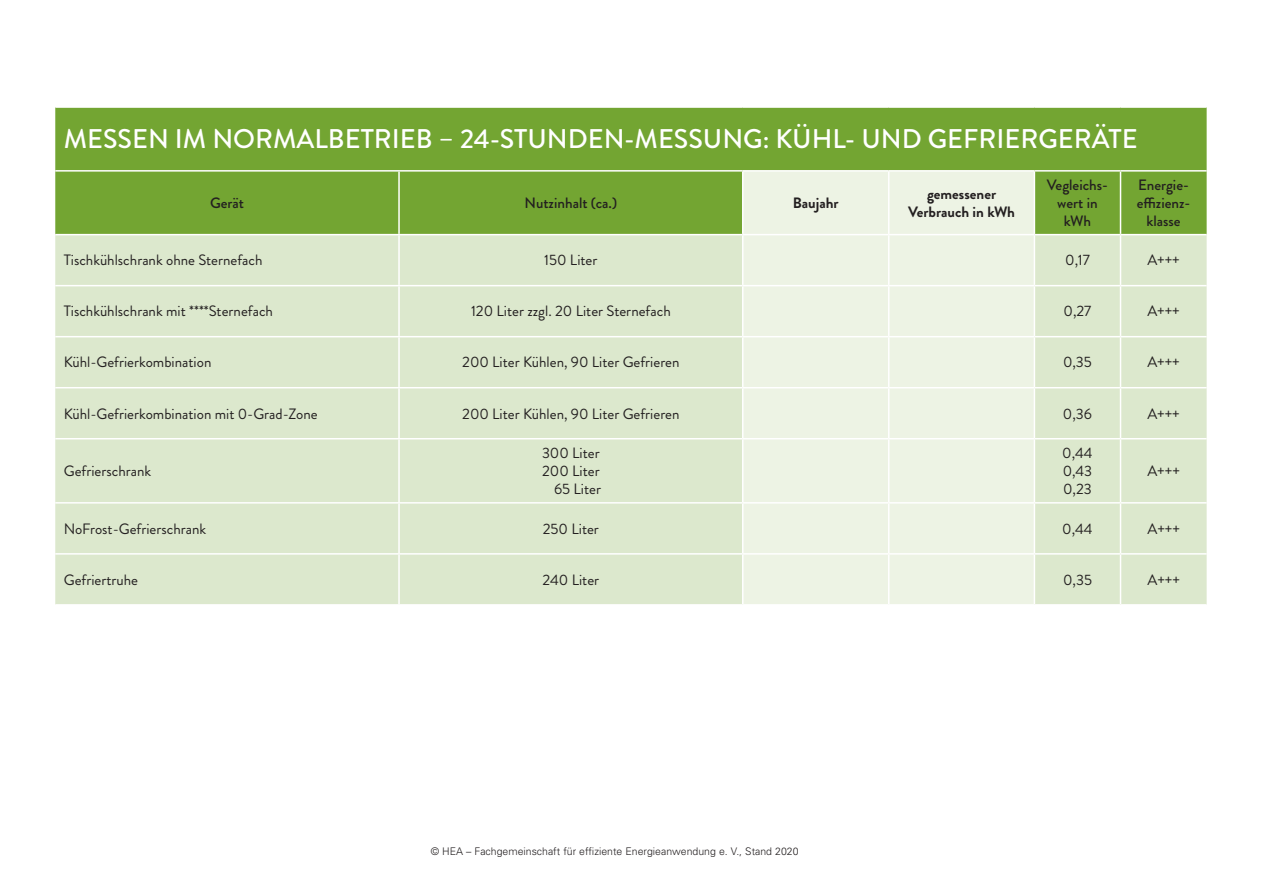
<style>
.page{position:relative;width:1263px;height:893px;background:#fff}
.page>*{position:absolute;margin:0;border:0;box-sizing:border-box;transform-origin:0 0}
.t1{font:500 27px "Brandon Grotesque";color:#fff}
.t2{font:15px/18px "Brandon Grotesque";color:#231f20;text-align:right}
.t3{font:500 15px/18px "Brandon Grotesque";color:#231f20;text-align:center}
.t4{font:700 15px/18px "Brandon Grotesque";color:#231f20;text-align:center}
.t5{font:300 10.5px "Univers";color:#231f20}
</style>
<div class="page">
<div style="left:55px;top:108px;width:1151px;height:126px;background:#73a532"></div>
<div style="left:743px;top:172px;width:291px;height:62px;background:#edf3e4"></div>
<svg style="left:55px;top:235px;width:1151px;height:369px;background:#e0ead3"></svg>
<hr style="left:55px;top:170px;width:344px;height:2px;background:#fff">
<hr style="left:399px;top:170px;width:344px;height:2px;background:#fff">
<hr style="left:398px;top:172px;width:2px;height:62px;background:#fff">
<hr style="left:743px;top:170px;width:146px;height:2px;background:#fff">
<hr style="left:742px;top:172px;width:1px;height:62px;background:#fff">
<hr style="left:889px;top:170px;width:145px;height:2px;background:#fff">
<hr style="left:888px;top:172px;width:1px;height:62px;background:#fff">
<hr style="left:1034px;top:170px;width:86px;height:2px;background:#fff">
<hr style="left:1034px;top:172px;width:1px;height:62px;background:#fff">
<hr style="left:1120px;top:170px;width:86px;height:2px;background:#fff">
<hr style="left:1120px;top:172px;width:1px;height:62px;background:#fff">
<hr style="left:398px;top:235px;width:2px;height:50px;background:#fff">
<hr style="left:742px;top:235px;width:1px;height:50px;background:#fff">
<hr style="left:888px;top:235px;width:1px;height:50px;background:#fff">
<hr style="left:1034px;top:235px;width:1px;height:50px;background:#fff">
<hr style="left:1120px;top:235px;width:1px;height:50px;background:#fff">
<hr style="left:55px;top:285px;width:344px;height:1px;background:#fff">
<hr style="left:399px;top:285px;width:344px;height:1px;background:#fff">
<hr style="left:398px;top:286px;width:2px;height:50px;background:#fff">
<hr style="left:743px;top:285px;width:146px;height:1px;background:#fff">
<hr style="left:742px;top:286px;width:1px;height:50px;background:#fff">
<hr style="left:889px;top:285px;width:145px;height:1px;background:#fff">
<hr style="left:888px;top:286px;width:1px;height:50px;background:#fff">
<hr style="left:1034px;top:285px;width:86px;height:1px;background:#fff">
<hr style="left:1034px;top:286px;width:1px;height:50px;background:#fff">
<hr style="left:1120px;top:285px;width:86px;height:1px;background:#fff">
<hr style="left:1120px;top:286px;width:1px;height:50px;background:#fff">
<hr style="left:55px;top:336px;width:344px;height:1px;background:#fff">
<hr style="left:399px;top:336px;width:344px;height:1px;background:#fff">
<hr style="left:398px;top:337px;width:2px;height:50px;background:#fff">
<hr style="left:743px;top:336px;width:146px;height:1px;background:#fff">
<hr style="left:742px;top:337px;width:1px;height:50px;background:#fff">
<hr style="left:889px;top:336px;width:145px;height:1px;background:#fff">
<hr style="left:888px;top:337px;width:1px;height:50px;background:#fff">
<hr style="left:1034px;top:336px;width:86px;height:1px;background:#fff">
<hr style="left:1034px;top:337px;width:1px;height:50px;background:#fff">
<hr style="left:1120px;top:336px;width:86px;height:1px;background:#fff">
<hr style="left:1120px;top:337px;width:1px;height:50px;background:#fff">
<hr style="left:55px;top:387px;width:344px;height:1px;background:#fff">
<hr style="left:399px;top:387px;width:344px;height:1px;background:#fff">
<hr style="left:398px;top:388px;width:2px;height:50px;background:#fff">
<hr style="left:743px;top:387px;width:146px;height:1px;background:#fff">
<hr style="left:742px;top:388px;width:1px;height:50px;background:#fff">
<hr style="left:889px;top:387px;width:145px;height:1px;background:#fff">
<hr style="left:888px;top:388px;width:1px;height:50px;background:#fff">
<hr style="left:1034px;top:387px;width:86px;height:1px;background:#fff">
<hr style="left:1034px;top:388px;width:1px;height:50px;background:#fff">
<hr style="left:1120px;top:387px;width:86px;height:1px;background:#fff">
<hr style="left:1120px;top:388px;width:1px;height:50px;background:#fff">
<hr style="left:55px;top:438px;width:344px;height:1px;background:#fff">
<hr style="left:399px;top:438px;width:344px;height:1px;background:#fff">
<hr style="left:398px;top:439px;width:2px;height:63px;background:#fff">
<hr style="left:743px;top:438px;width:146px;height:1px;background:#fff">
<hr style="left:742px;top:439px;width:1px;height:63px;background:#fff">
<hr style="left:889px;top:438px;width:145px;height:1px;background:#fff">
<hr style="left:888px;top:439px;width:1px;height:63px;background:#fff">
<hr style="left:1034px;top:438px;width:86px;height:1px;background:#fff">
<hr style="left:1034px;top:439px;width:1px;height:63px;background:#fff">
<hr style="left:1120px;top:438px;width:86px;height:1px;background:#fff">
<hr style="left:1120px;top:439px;width:1px;height:63px;background:#fff">
<hr style="left:55px;top:502px;width:344px;height:2px;background:#fff">
<hr style="left:399px;top:502px;width:344px;height:2px;background:#fff">
<hr style="left:398px;top:504px;width:2px;height:49px;background:#fff">
<hr style="left:743px;top:502px;width:146px;height:2px;background:#fff">
<hr style="left:742px;top:504px;width:1px;height:49px;background:#fff">
<hr style="left:889px;top:502px;width:145px;height:2px;background:#fff">
<hr style="left:888px;top:504px;width:1px;height:49px;background:#fff">
<hr style="left:1034px;top:502px;width:86px;height:2px;background:#fff">
<hr style="left:1034px;top:504px;width:1px;height:49px;background:#fff">
<hr style="left:1120px;top:502px;width:86px;height:2px;background:#fff">
<hr style="left:1120px;top:504px;width:1px;height:49px;background:#fff">
<hr style="left:55px;top:553px;width:344px;height:2px;background:#fff">
<hr style="left:399px;top:553px;width:344px;height:2px;background:#fff">
<hr style="left:398px;top:555px;width:2px;height:49px;background:#fff">
<hr style="left:743px;top:553px;width:146px;height:2px;background:#fff">
<hr style="left:742px;top:555px;width:1px;height:49px;background:#fff">
<hr style="left:889px;top:553px;width:145px;height:2px;background:#fff">
<hr style="left:888px;top:555px;width:1px;height:49px;background:#fff">
<hr style="left:1034px;top:553px;width:86px;height:2px;background:#fff">
<hr style="left:1034px;top:555px;width:1px;height:49px;background:#fff">
<hr style="left:1120px;top:553px;width:86px;height:2px;background:#fff">
<hr style="left:1120px;top:555px;width:1px;height:49px;background:#fff">
<h1 class="t1" style="left:64px;top:120px;width:1075px">MESSEN IM NORMALBETRIEB – 24-STUNDEN-MESSUNG: KÜHL- UND GEFRIERGERÄTE</h1>
<p class="t3" style="left:210px;top:194px;width:36px">Gerät</p>
<p class="t3" style="left:525px;top:194px;width:94px">Nutzinhalt (ca.)</p>
<p class="t4" style="left:793px;top:194px;width:47px">Baujahr</p>
<p class="t4" style="left:908px;top:185px;width:108px">gemessener<br>Verbrauch in kWh</p>
<p class="t3" style="left:1047px;top:176px;width:63px">Vegleichs&shy;wert in kWh</p>
<p class="t3" style="left:1137px;top:176px;width:55px">Energie&shy;effizienz&shy;klasse</p>
<p class="t2" style="left:64px;top:251px;width:200px">Tischkühlschrank ohne Sternefach</p>
<p class="t2" style="left:544px;top:251px;width:55px">150 Liter</p>
<p class="t2" style="left:1065px;top:251px;width:26px">0,17</p>
<p class="t2" style="left:1147px;top:251px;width:34px">A+++</p>
<p class="t2" style="left:64px;top:302px;width:211px">Tischkühlschrank mit ****Sternefach</p>
<p class="t2" style="left:471px;top:302px;width:201px">120 Liter zzgl. 20 Liter Sternefach</p>
<p class="t2" style="left:1063px;top:302px;width:29px">0,27</p>
<p class="t2" style="left:1147px;top:302px;width:34px">A+++</p>
<p class="t2" style="left:64px;top:353px;width:149px">Kühl-Gefrierkombination</p>
<p class="t2" style="left:462px;top:353px;width:219px">200 Liter Kühlen, 90 Liter Gefrieren</p>
<p class="t2" style="left:1063px;top:353px;width:30px">0,35</p>
<p class="t2" style="left:1147px;top:353px;width:34px">A+++</p>
<p class="t2" style="left:64px;top:405px;width:255px">Kühl-Gefrierkombination mit 0-Grad-Zone</p>
<p class="t2" style="left:462px;top:405px;width:219px">200 Liter Kühlen, 90 Liter Gefrieren</p>
<p class="t2" style="left:1063px;top:405px;width:31px">0,36</p>
<p class="t2" style="left:1147px;top:405px;width:34px">A+++</p>
<p class="t2" style="left:64px;top:462px;width:89px">Gefrierschrank</p>
<p class="t2" style="left:542px;top:444px;width:61px">300 Liter<br>200 Liter<br>65 Liter</p>
<p class="t2" style="left:1062px;top:444px;width:32px;text-align:justify">0,44<br>0,43<br>0,23</p>
<p class="t2" style="left:1147px;top:462px;width:34px">A+++</p>
<p class="t2" style="left:64px;top:520px;width:144px">NoFrost-Gefrierschrank</p>
<p class="t2" style="left:543px;top:520px;width:58px">250 Liter</p>
<p class="t2" style="left:1062px;top:520px;width:32px">0,44</p>
<p class="t2" style="left:1147px;top:520px;width:34px">A+++</p>
<p class="t2" style="left:64px;top:571px;width:76px">Gefriertruhe</p>
<p class="t2" style="left:543px;top:571px;width:58px">240 Liter</p>
<p class="t2" style="left:1063px;top:571px;width:30px">0,35</p>
<p class="t2" style="left:1147px;top:571px;width:34px">A+++</p>
<p class="t5" style="left:431px;top:845px;width:369px">© HEA – Fachgemeinschaft für effiziente Energieanwendung e. V., Stand 2020</p>
</div>
